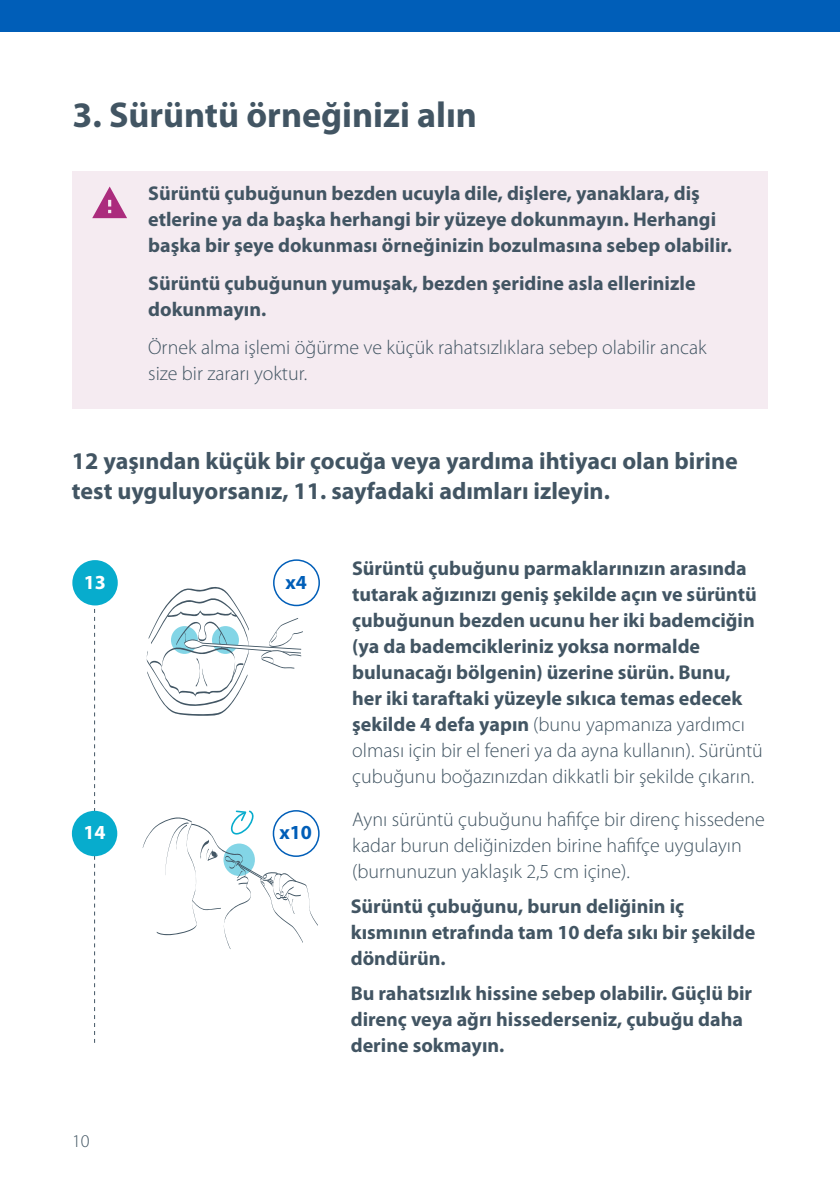
<style>
.page{position:relative;width:840px;height:1191px;background:#fff}
.page>*{position:absolute;margin:0;border:0;box-sizing:border-box;transform-origin:0 0}
.Heading_2__h2{font:700 36px "Myriad Pro";color:#425563}
.Heading_3__h3{font:700 24px/30px "Myriad Pro";color:#425563}
.Paragraph_Bold__p{font:700 20px/26px "Myriad Pro";color:#425563}
.Paragraph_Black__p{font:700 20px/26px "Myriad Pro";color:#425563}
.Paragraph_Black__p-2{font:300 20px/26px "Myriad Pro";color:#425563}
.Paragraph_Blue__p{font:700 20px "Myriad Pro";color:#005eb8}
.Paragraph_White__p{font:700 20px "Myriad Pro";color:#fff}
.Page_number__p{font:300 18px "Myriad Pro";color:#425563}
.s1{font-weight:300}
</style>
<div class="page">
<div style="left:72px;top:171px;width:695px;height:237px;background:#f5ebf1"></div>
<svg style="left:92px;top:186px;width:35px;height:32px"></svg>
<svg style="left:94px;top:605px;width:1px;height:437px"></svg>
<div style="left:72px;top:811px;width:45px;height:45px;background:#07accd;border-radius:50%"></div>
<div style="left:72px;top:560px;width:46px;height:45px;background:#07accd;border-radius:50%"></div>
<svg style="left:146px;top:587px;width:157px;height:129px"></svg>
<div style="left:273px;top:559px;width:47px;height:47px;border:2px solid #005eb8;border-radius:50%"></div>
<svg style="left:143px;top:810px;width:175px;height:139px"></svg>
<div style="left:272px;top:810px;width:47px;height:47px;border:2px solid #005eb8;border-radius:50%"></div>
<div style="left:0;top:0;width:839px;height:31px;background:#005eb8"></div>
<h3 class="Heading_2__h2" style="left:72px;top:92px;width:406px">3. Sürüntü örneğinizi alın</h3>
<h3 class="Paragraph_Bold__p" style="left:148px;top:180px;width:585px">Sürüntü çubuğunun bezden ucuyla dile, dişlere, yanaklara, diş etlerine ya da başka herhangi bir yüzeye dokunmayın. Herhangi başka bir şeye dokunması örneğinizin bozulmasına sebep olabilir.</h3>
<h3 class="Paragraph_Bold__p" style="left:148px;top:269px;width:548px">Sürüntü çubuğunun yumuşak, bezden şeridine asla ellerinizle dokunmayın.</h3>
<p class="Paragraph_Black__p-2" style="left:148px;top:334px;width:559px">Örnek alma işlemi öğürme ve küçük rahatsızlıklara sebep olabilir ancak size bir zararı yoktur.</p>
<p class="Heading_3__h3" style="left:72px;top:445px;width:667px">12 yaşından küçük bir çocuğa veya yardıma ihtiyacı olan birine test uyguluyorsanız, 11. sayfadaki adımları izleyin.</p>
<h2 class="Paragraph_White__p" style="left:84px;top:569px;width:24px">13</h2>
<h2 class="Paragraph_White__p" style="left:83px;top:819px;width:24px">14</h2>
<p class="Page_number__p" style="left:72px;top:1130px;width:19px">10</p>
<p class="Paragraph_Blue__p" style="left:285px;top:569px;width:23px">x4</p>
<p class="Paragraph_Blue__p" style="left:279px;top:819px;width:34px">x10</p>
<p class="Paragraph_Black__p" style="left:352px;top:555px;width:412px">Sürüntü çubuğunu parmaklarınızın arasında tutarak ağızınızı geniş şekilde açın ve sürüntü çubuğunun bezden ucunu her iki bademciğin (ya da bademcikleriniz yoksa normalde bulunacağı bölgenin) üzerine sürün. Bunu, her iki taraftaki yüzeyle sıkıca temas edecek şekilde 4 defa yapın <span class="s1">(bunu yapmanıza yardımcı olması için bir el feneri ya da ayna kullanın). Sürüntü çubuğunu boğazınızdan dikkatli bir şekilde çıkarın.</span></p>
<p class="Paragraph_Black__p-2" style="left:352px;top:806px;width:414px">Aynı sürüntü çubuğunu hafifçe bir direnç hissedene kadar burun deliğinizden birine hafifçe uygulayın (burnunuzun yaklaşık 2,5 cm içine).</p>
<h3 class="Paragraph_Bold__p" style="left:350px;top:892px;width:406px">Sürüntü çubuğunu, burun deliğinin iç kısmının etrafında tam 10 defa sıkı bir şekilde döndürün.</h3>
<h3 class="Paragraph_Bold__p" style="left:350px;top:979px;width:402px">Bu rahatsızlık hissine sebep olabilir. Güçlü bir direnç veya ağrı hissederseniz, çubuğu daha derine sokmayın.</h3>
</div>
